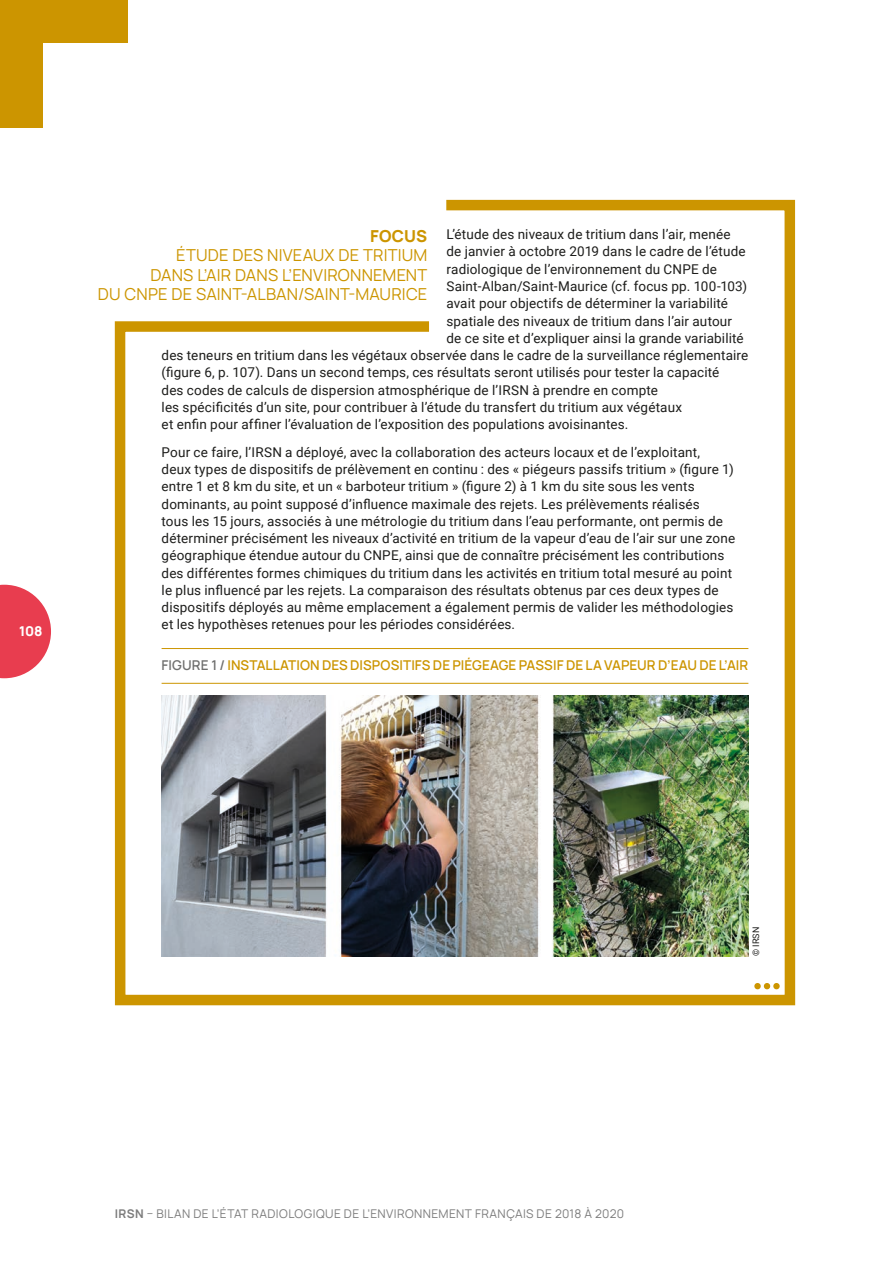
<style>
.page{position:relative;width:893px;height:1263px;background:#fff}
.page>*{position:absolute;margin:0;border:0;box-sizing:border-box;transform-origin:0 0}
.t1{font:16.5px/19.5px "Manrope";letter-spacing:.01em;color:#cc9500;text-align:right}
.t2{font:800 16.5px "Manrope";letter-spacing:.005em;color:#cc9500}
.t3{font:13.5px/17.2px "Roboto";letter-spacing:.01em;color:#1d1d1b}
.t4{font:600 13.5px "Manrope";letter-spacing:.005em;color:#cc9500}
.t5{font:800 13.5px "Manrope";color:#fff}
.t6{font:12px "Manrope";letter-spacing:.035em;color:#7c7c7c}
.t7{font:9px "Roboto";color:#1d1d1b}
.s1{color:#70706f}
.s2{font-weight:700}
</style>
<div class="page">
<svg style="left:114px;top:199px;width:682px;height:807px"></svg>
<hr style="left:162px;top:648px;width:586px;height:1px;background:#cc9500">
<hr style="left:162px;top:683px;width:586px;height:1px;background:#cc9500">
<img style="left:162px;top:695px;width:586px;height:262px">
<svg style="left:754px;top:983px;width:26px;height:6px"></svg>
<svg style="left:0;top:585px;width:51px;height:93px"></svg>
<div style="left:0;top:0;width:43px;height:128px;background:#cc9500"></div>
<div style="left:0;top:0;width:128px;height:43px;background:#cc9500"></div>
<p class="t5" style="left:19px;top:622px;width:25px">108</p>
<p class="t3" style="left:446px;top:225px;width:286px">L’étude des niveaux de tritium dans l’air, menée</p>
<p class="t3" style="left:446px;top:243px;width:301px">de janvier à octobre 2019 dans le cadre de l’étude</p>
<p class="t3" style="left:446px;top:260px;width:272px">radiologique de l’environnement du CNPE de</p>
<p class="t3" style="left:446px;top:277px;width:302px">Saint-Alban/Saint-Maurice (cf. focus pp. 100-103)</p>
<p class="t3" style="left:446px;top:294px;width:283px">avait pour objectifs de déterminer la variabilité</p>
<p class="t3" style="left:446px;top:312px;width:287px">spatiale des niveaux de tritium dans l’air autour</p>
<p class="t3" style="left:446px;top:329px;width:299px">de ce site et d’expliquer ainsi la grande variabilité</p>
<p class="t3" style="left:162px;top:346px;width:588px">des teneurs en tritium dans les végétaux observée dans le cadre de la surveillance réglementaire</p>
<p class="t3" style="left:162px;top:363px;width:559px">(figure 6, p. 107). Dans un second temps, ces résultats seront utilisés pour tester la capacité</p>
<p class="t3" style="left:162px;top:381px;width:498px">des codes de calculs de dispersion atmosphérique de l’IRSN à prendre en compte</p>
<p class="t3" style="left:162px;top:398px;width:522px">les spécificités d’un site, pour contribuer à l’étude du transfert du tritium aux végétaux</p>
<p class="t3" style="left:162px;top:415px;width:468px">et enfin pour affiner l’évaluation de l’exposition des populations avoisinantes.</p>
<p class="t3" style="left:162px;top:443px;width:575px">Pour ce faire, l’IRSN a déployé, avec la collaboration des acteurs locaux et de l’exploitant,<br>deux types de dispositifs de prélèvement en continu : des « piégeurs passifs tritium » (figure 1) entre 1 et 8 km du site, et un « barboteur tritium » (figure 2) à 1 km du site sous les vents dominants, au point supposé d’influence maximale des rejets. Les prélèvements réalisés<br>tous les 15 jours, associés à une métrologie du tritium dans l’eau performante, ont permis de déterminer précisément les niveaux d’activité en tritium de la vapeur d’eau de l’air sur une zone géographique étendue autour du CNPE, ainsi que de connaître précisément les contributions des différentes formes chimiques du tritium dans les activités en tritium total mesuré au point le plus influencé par les rejets. La comparaison des résultats obtenus par ces deux types de dispositifs déployés au même emplacement a également permis de valider les méthodologies et les hypothèses retenues pour les périodes considérées.</p>
<p class="t4" style="left:162px;top:656px;width:588px"><span class="s1">FIGURE 1 /</span> INSTALLATION DES DISPOSITIFS DE PIÉGEAGE PASSIF DE LA VAPEUR D’EAU DE L’AIR</p>
<p class="t2" style="left:370px;top:224px;width:59px">FOCUS</p>
<p class="t1" style="left:98px;top:245px;width:331px">ÉTUDE DES NIVEAUX DE TRITIUM<br>DANS L’AIR DANS L’ENVIRONNEMENT<br>DU CNPE DE SAINT-ALBAN/SAINT-MAURICE</p>
<p class="t6" style="left:115px;top:1206px;width:511px"><span class="s2">IRSN</span> – BILAN DE L’ÉTAT RADIOLOGIQUE DE L’ENVIRONNEMENT FRANÇAIS DE 2018 À 2020</p>
<p class="t7" style="left:749px;top:956px;width:31px;rotate:-90deg">© IRSN</p>
</div>
